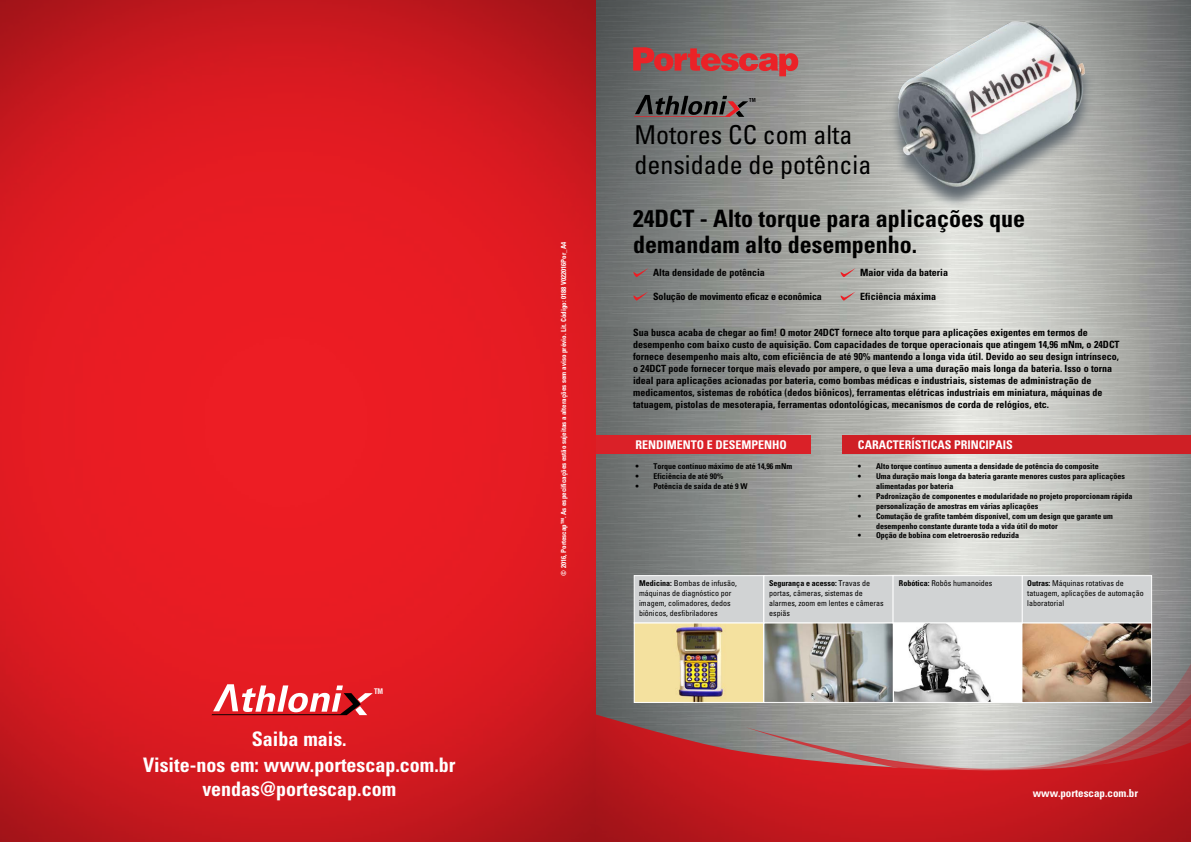
<style>
.page{position:relative;width:1191px;height:842px;background:#fff}
.page>*{position:absolute;margin:0;border:0;box-sizing:border-box;transform-origin:0 0}
.t1{font:condensed 26px/30px "Univers LT Std";color:#000}
.t2{font:700 condensed 24px/26px "Univers LT Std";color:#000}
.t3{font:700 condensed 20px/24px "Univers LT Std";color:#fff;text-align:center}
.t4{font:700 condensed 12px "Univers LT Std";color:#fff}
.t5{font:700 condensed 11px "Univers LT Std";color:#fff}
.t6{font:700 condensed 10px/12px "Univers LT Std";color:#000}
.t7{font:700 condensed 8px/10px "Univers LT Std";color:#000}
.t8{font:condensed 8px/10px "Univers LT Std";color:#000}
.t9{font:700 condensed 7.5px "Swiss 721 BT";color:#fff}
.t10{font:700 condensed 7px "Univers LT Std";color:#fff}
.t11{font:700 condensed 5.3px "Swiss 721 BT";color:#000}
.s1{font-weight:700}
</style>
<div class="page">
<img style="left:595px;top:0;width:596px;height:842px">
<div style="left:582px;top:435px;width:228px;height:19px;background:#da2128"></div>
<div style="left:842px;top:435px;width:349px;height:19px;background:#cf1f25"></div>
<svg style="left:633px;top:47px;width:136px;height:29px;background:#a75354"></svg>
<svg style="left:633px;top:268px;width:15px;height:10px"></svg>
<svg style="left:840px;top:268px;width:15px;height:10px"></svg>
<svg style="left:633px;top:291px;width:15px;height:10px"></svg>
<svg style="left:840px;top:291px;width:15px;height:10px"></svg>
<div style="left:633px;top:575px;width:131px;height:48px;background:#d1d3d4;border:1px solid #fff"></div>
<div style="left:763px;top:575px;width:130px;height:48px;background:#d1d3d4;border:1px solid #fff"></div>
<div style="left:892px;top:575px;width:131px;height:48px;background:#d1d3d4;border:1px solid #fff"></div>
<div style="left:1021px;top:575px;width:131px;height:48px;background:#d1d3d4;border:1px solid #fff"></div>
<img style="left:635px;top:624px;width:385px;height:77px">
<div style="left:633px;top:622px;width:131px;height:81px;border:1px solid #fff"></div>
<div style="left:892px;top:622px;width:130px;height:81px;border:1px solid #fff"></div>
<img style="left:765px;top:624px;width:126px;height:77px">
<div style="left:763px;top:622px;width:130px;height:81px;border:1px solid #fff"></div>
<img style="left:1023px;top:624px;width:127px;height:77px">
<div style="left:1021px;top:622px;width:131px;height:81px;border:1px solid #fff"></div>
<svg style="left:633px;top:95px;width:115px;height:22px;background:#5a5050"></svg>
<img style="left:0;top:0;width:595px;height:842px">
<svg style="left:211px;top:684px;width:162px;height:31px"></svg>
<img style="left:769px;top:19px;width:325px;height:199px">
<h3 class="t3" style="left:252px;top:726px;width:96px">Saiba mais.</h3>
<p class="t9" style="left:374px;top:686px;width:11px">TM</p>
<h3 class="t3" style="left:143px;top:753px;width:314px">Visite-nos em: www.portescap.com.br vendas@portescap.com</h3>
<p class="t10" style="left:559px;top:576px;width:335px;rotate:-90deg">© 2016, Portescap™. As especificações estão sujeitas a alterações sem aviso prévio. Lit. Código: 0188 V022016Por_A4</p>
<p class="t11" style="left:749px;top:96px;width:8px">TM</p>
<h1 class="t1" style="left:634px;top:120px;width:238px">Motores CC com alta densidade de potência</h1>
<h2 class="t2" style="left:633px;top:205px;width:393px">24DCT - Alto torque para aplicações que demandam alto desempenho.</h2>
<p class="t6" style="left:653px;top:266px;width:113px">Alta densidade de potência</p>
<p class="t6" style="left:653px;top:290px;width:170px">Solução de movimento eficaz e econômica</p>
<p class="t6" style="left:860px;top:266px;width:89px">Maior vida da bateria</p>
<p class="t6" style="left:860px;top:290px;width:77px">Eficiência máxima</p>
<p class="t6" style="left:633px;top:326px;width:488px">Sua busca acaba de chegar ao fim! O motor 24DCT fornece alto torque para aplicações exigentes em termos de desempenho com baixo custo de aquisição. Com capacidades de torque operacionais que atingem 14,96 mNm, o 24DCT fornece desempenho mais alto, com eficiência de até 90% mantendo a longa vida útil. Devido ao seu design intrínseco, o 24DCT pode fornecer torque mais elevado por ampere, o que leva a uma duração mais longa da bateria. Isso o torna ideal para aplicações acionadas por bateria, como bombas médicas e industriais, sistemas de administração de medicamentos, sistemas de robótica (dedos biônicos), ferramentas elétricas industriais em miniatura, máquinas de tatuagem, pistolas de mesoterapia, ferramentas odontológicas, mecanismos de corda de relógios, etc.</p>
<p class="t4" style="left:635px;top:437px;width:153px">RENDIMENTO E DESEMPENHO</p>
<p class="t7" style="left:635px;top:461px;width:158px">• Torque contínuo máximo de até 14,96 mNm</p>
<p class="t7" style="left:635px;top:471px;width:89px">• Eficiência de até 90%</p>
<p class="t7" style="left:635px;top:481px;width:114px">• Potência de saída de até 9 W</p>
<p class="t4" style="left:858px;top:437px;width:156px">CARACTERÍSTICAS PRINCIPAIS</p>
<p class="t7" style="left:858px;top:461px;width:242px">• Alto torque contínuo aumenta a densidade de potência do composite</p>
<p class="t7" style="left:876px;top:471px;width:250px;text-indent:-18px">• Uma duração mais longa da bateria garante menores custos para aplicações alimentadas por bateria</p>
<p class="t7" style="left:876px;top:491px;width:258px;text-indent:-18px">• Padronização de componentes e modularidade no projeto proporcionam rápida personalização de amostras em várias aplicações</p>
<p class="t7" style="left:876px;top:511px;width:238px;text-indent:-18px">• Comutação de grafite também disponível, com um design que garante um desempenho constante durante toda a vida útil do motor</p>
<p class="t7" style="left:858px;top:530px;width:163px">• Opção de bobina com eletroerosão reduzida</p>
<p class="t8" style="left:639px;top:578px;width:99px"><span class="s1">Medicina:</span> Bombas de infusão, máquinas de diagnóstico por imagem, colimadores, dedos biônicos, desfibriladores</p>
<p class="t8" style="left:769px;top:578px;width:116px"><span class="s1">Segurança e acesso:</span> Travas de portas, câmeras, sistemas de alarmes, zoom em lentes e câmeras espiãs</p>
<p class="t8" style="left:899px;top:578px;width:95px"><span class="s1">Robótica:</span> Robôs humanoides</p>
<p class="t8" style="left:1027px;top:578px;width:118px"><span class="s1">Outras:</span> Máquinas rotativas de tatuagem, aplicações de automação laboratorial</p>
<p class="t5" style="left:1032px;top:787px;width:107px">www.portescap.com.br</p>
</div>
